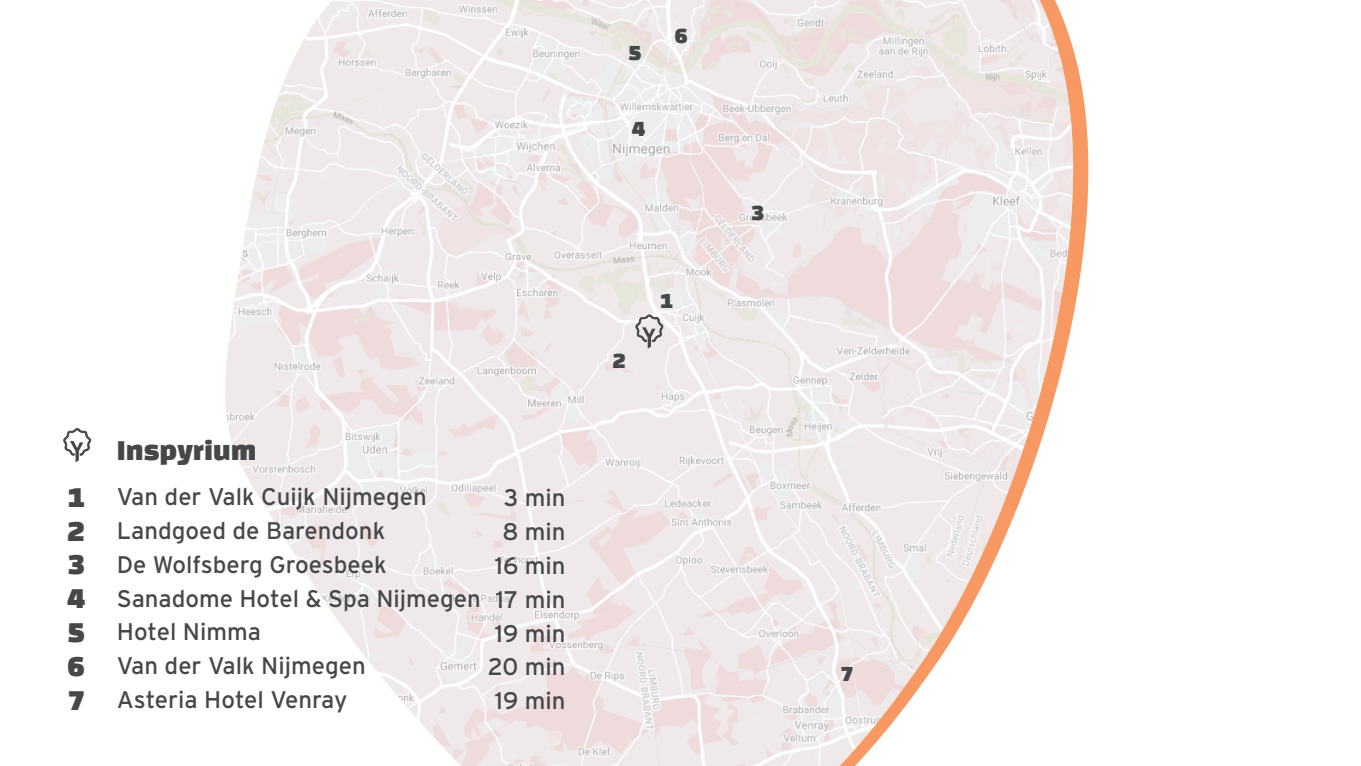
<style>
.page{position:relative;width:1361px;height:766px;background:#fff}
.page>*{position:absolute;margin:0;border:0;box-sizing:border-box;transform-origin:0 0}
.t1{font:30px "Changa One";color:#464748}
.t2{font:24px "Interstate";color:#464748}
.t3{font:22.5px "Changa One";color:#464748}
</style>
<div class="page">
<img style="left:225px;top:0;width:864px;height:765px">
<svg style="left:635px;top:314px;width:28px;height:34px"></svg>
<svg style="left:63px;top:428px;width:28px;height:34px"></svg>
<p class="t3" style="left:628px;top:40px;width:15px">5</p>
<p class="t3" style="left:632px;top:116px;width:15px">4</p>
<p class="t3" style="left:674px;top:23px;width:15px">6</p>
<p class="t1" style="left:67px;top:480px;width:19px">1</p>
<p class="t1" style="left:67px;top:514px;width:19px">2</p>
<p class="t1" style="left:67px;top:547px;width:19px">3</p>
<p class="t1" style="left:67px;top:581px;width:19px">4</p>
<p class="t1" style="left:67px;top:615px;width:19px">5</p>
<p class="t1" style="left:67px;top:649px;width:19px">6</p>
<p class="t1" style="left:67px;top:682px;width:19px">7</p>
<p class="t1" style="left:117px;top:433px;width:141px">Inspyrium</p>
<p class="t2" style="left:117px;top:483px;width:311px">Van der Valk Cuijk Nijmegen</p>
<p class="t2" style="left:117px;top:517px;width:270px">Landgoed de Barendonk</p>
<p class="t2" style="left:117px;top:550px;width:271px">De Wolfsberg Groesbeek</p>
<p class="t2" style="left:117px;top:584px;width:365px">Sanadome Hotel &amp; Spa Nijmegen</p>
<p class="t2" style="left:117px;top:618px;width:146px">Hotel Nimma</p>
<p class="t2" style="left:117px;top:652px;width:250px">Van der Valk Nijmegen</p>
<p class="t2" style="left:117px;top:685px;width:232px">Asteria Hotel Venray</p>
<p class="t2" style="left:504px;top:484px;width:63px">3 min</p>
<p class="t2" style="left:502px;top:518px;width:65px">8 min</p>
<p class="t2" style="left:495px;top:552px;width:72px">16 min</p>
<p class="t2" style="left:496px;top:585px;width:71px">17 min</p>
<p class="t2" style="left:495px;top:619px;width:72px">19 min</p>
<p class="t2" style="left:488px;top:653px;width:79px">20 min</p>
<p class="t2" style="left:495px;top:687px;width:72px">19 min</p>
<p class="t3" style="left:612px;top:347px;width:15px">2</p>
<p class="t3" style="left:660px;top:287px;width:15px">1</p>
<p class="t3" style="left:751px;top:200px;width:15px">3</p>
<p class="t3" style="left:840px;top:661px;width:15px">7</p>
</div>
